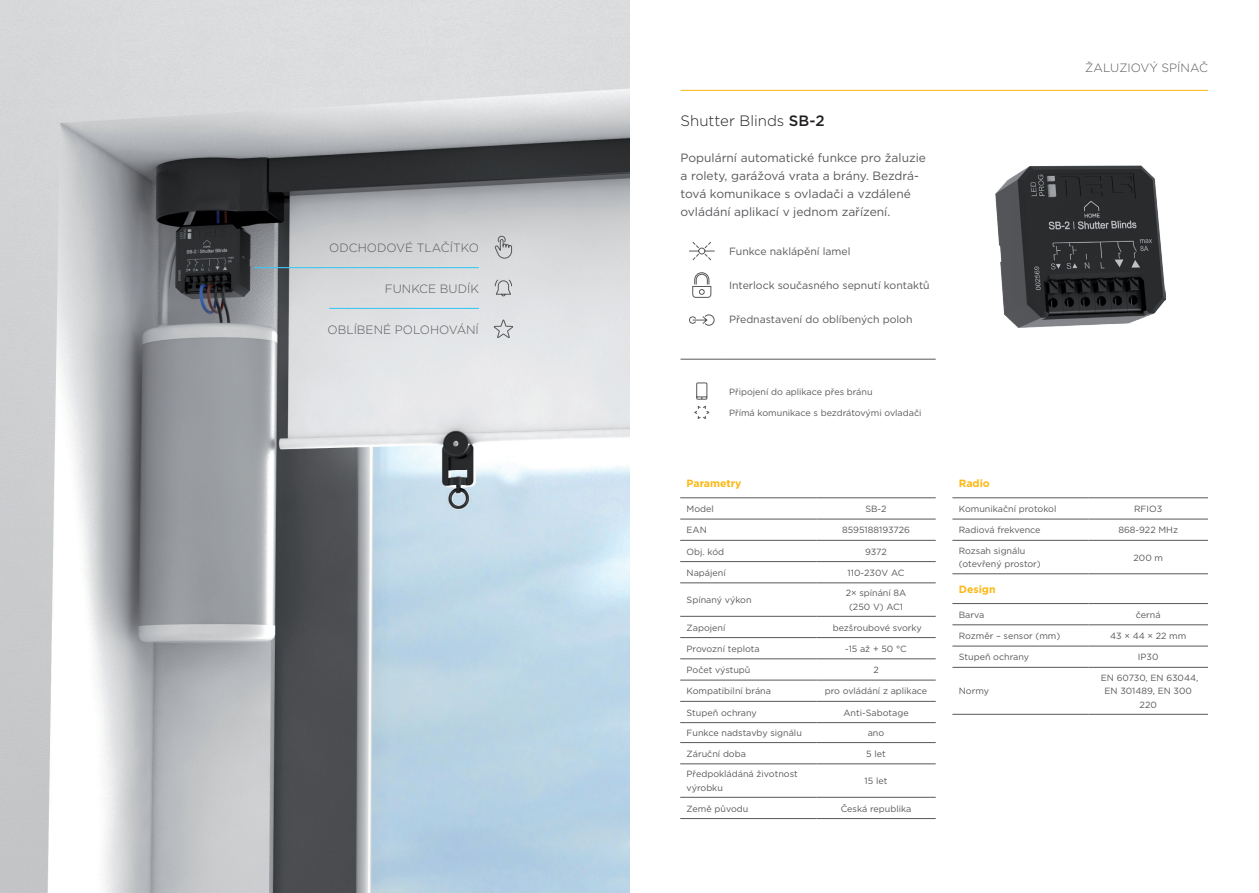
<style>
.page{position:relative;width:1259px;height:893px;background:#fff}
.page>*{position:absolute;margin:0;border:0;box-sizing:border-box;transform-origin:0 0}
.t1{font:300 15px "Gotham";color:#231f20}
.t2{font:12px/18px "Gotham";color:#57585a}
.t3{font:300 12px "Gotham";color:#57585a}
.t4{font:10.5px "Gotham";color:#57585a}
.t5{font:700 10.5px "Gotham";color:#fcb814}
.t6{font:9px/13.5px "Gotham";color:#57585a;text-align:center}
.s1{font-weight:500}
</style>
<div class="page">
<img style="left:0;top:0;width:629px;height:893px">
<hr style="left:680px;top:90px;width:528px;height:1px;background:#fcb814">
<img style="left:995px;top:166px;width:170px;height:161px">
<hr style="left:254px;top:267px;width:225px;height:1px;background:#40c7f4">
<hr style="left:329px;top:308px;width:150px;height:1px;background:#40c7f4">
<svg style="left:494px;top:279px;width:18px;height:18px"></svg>
<svg style="left:494px;top:236px;width:18px;height:23px"></svg>
<svg style="left:493px;top:319px;width:20px;height:23px"></svg>
<hr style="left:680px;top:497px;width:136px;height:1px;background:#57585a">
<hr style="left:816px;top:497px;width:119px;height:1px;background:#57585a">
<hr style="left:680px;top:519px;width:136px;height:1px;background:#57585a">
<hr style="left:816px;top:519px;width:119px;height:1px;background:#57585a">
<hr style="left:680px;top:540px;width:136px;height:1px;background:#57585a">
<hr style="left:816px;top:540px;width:119px;height:1px;background:#57585a">
<hr style="left:680px;top:561px;width:136px;height:1px;background:#57585a">
<hr style="left:816px;top:561px;width:119px;height:1px;background:#57585a">
<hr style="left:680px;top:582px;width:136px;height:1px;background:#57585a">
<hr style="left:816px;top:582px;width:119px;height:1px;background:#57585a">
<hr style="left:680px;top:616px;width:136px;height:1px;background:#57585a">
<hr style="left:816px;top:616px;width:119px;height:1px;background:#57585a">
<hr style="left:680px;top:637px;width:136px;height:1px;background:#57585a">
<hr style="left:816px;top:637px;width:119px;height:1px;background:#57585a">
<hr style="left:680px;top:658px;width:136px;height:1px;background:#57585a">
<hr style="left:816px;top:658px;width:119px;height:1px;background:#57585a">
<hr style="left:680px;top:680px;width:136px;height:1px;background:#57585a">
<hr style="left:816px;top:680px;width:119px;height:1px;background:#57585a">
<hr style="left:680px;top:701px;width:136px;height:1px;background:#57585a">
<hr style="left:816px;top:701px;width:119px;height:1px;background:#57585a">
<hr style="left:680px;top:722px;width:136px;height:1px;background:#57585a">
<hr style="left:816px;top:722px;width:119px;height:1px;background:#57585a">
<hr style="left:680px;top:742px;width:136px;height:1px;background:#57585a">
<hr style="left:816px;top:742px;width:119px;height:1px;background:#57585a">
<hr style="left:680px;top:763px;width:136px;height:1px;background:#57585a">
<hr style="left:816px;top:763px;width:119px;height:1px;background:#57585a">
<hr style="left:680px;top:797px;width:136px;height:1px;background:#57585a">
<hr style="left:816px;top:797px;width:119px;height:1px;background:#57585a">
<hr style="left:680px;top:818px;width:136px;height:1px;background:#57585a">
<hr style="left:816px;top:818px;width:119px;height:1px;background:#57585a">
<hr style="left:952px;top:497px;width:136px;height:1px;background:#57585a">
<hr style="left:1088px;top:497px;width:120px;height:1px;background:#57585a">
<hr style="left:952px;top:519px;width:136px;height:1px;background:#57585a">
<hr style="left:1088px;top:519px;width:120px;height:1px;background:#57585a">
<hr style="left:952px;top:540px;width:136px;height:1px;background:#57585a">
<hr style="left:1088px;top:540px;width:120px;height:1px;background:#57585a">
<hr style="left:952px;top:573px;width:136px;height:1px;background:#57585a">
<hr style="left:1088px;top:573px;width:120px;height:1px;background:#57585a">
<hr style="left:952px;top:603px;width:136px;height:1px;background:#57585a">
<hr style="left:1088px;top:603px;width:120px;height:1px;background:#57585a">
<hr style="left:952px;top:624px;width:136px;height:1px;background:#57585a">
<hr style="left:1088px;top:624px;width:120px;height:1px;background:#57585a">
<hr style="left:952px;top:646px;width:136px;height:1px;background:#57585a">
<hr style="left:1088px;top:646px;width:120px;height:1px;background:#57585a">
<hr style="left:952px;top:667px;width:136px;height:1px;background:#57585a">
<hr style="left:1088px;top:667px;width:120px;height:1px;background:#57585a">
<hr style="left:952px;top:714px;width:136px;height:1px;background:#57585a">
<hr style="left:1088px;top:714px;width:120px;height:1px;background:#57585a">
<svg style="left:689px;top:242px;width:26px;height:19px"></svg>
<svg style="left:692px;top:272px;width:19px;height:26px"></svg>
<svg style="left:689px;top:314px;width:26px;height:12px"></svg>
<hr style="left:680px;top:359px;width:43px;height:1px;background:#57585a">
<hr style="left:723px;top:359px;width:212px;height:1px;background:#57585a">
<svg style="left:694px;top:382px;width:16px;height:37px"></svg>
<h2 class="t3" style="left:329px;top:240px;width:151px">ODCHODOVÉ TLAČÍTKO</h2>
<h2 class="t3" style="left:385px;top:281px;width:96px">FUNKCE BUDÍK</h2>
<h2 class="t3" style="left:327px;top:322px;width:153px">OBLÍBENÉ POLOHOVÁNÍ</h2>
<h1 class="t1" style="left:680px;top:111px;width:146px">Shutter Blinds <span class="s1">SB-2</span></h1>
<h2 class="t2" style="left:680px;top:149px;width:247px">Populární automatické funkce pro žaluzie a rolety, garážová vrata a brány. Bezdrá&shy;tová komunikace s ovladači a vzdálené ovládání aplikací v jednom zařízení.</h2>
<p class="t4" style="left:729px;top:245px;width:123px">Funkce naklápění lamel</p>
<p class="t4" style="left:729px;top:279px;width:202px">Interlock současného sepnutí kontaktů</p>
<p class="t4" style="left:729px;top:313px;width:185px">Přednastavení do oblíbených poloh</p>
<p class="t6" style="left:729px;top:385px;width:145px">Připojení do aplikace přes bránu</p>
<p class="t6" style="left:729px;top:406px;width:194px">Přímá komunikace s bezdrátovými ovladači</p>
<p class="t5" style="left:686px;top:476px;width:56px">Parametry</p>
<p class="t6" style="left:686px;top:502px;width:29px">Model</p>
<p class="t6" style="left:865px;top:502px;width:23px">SB-2</p>
<p class="t6" style="left:686px;top:523px;width:22px">EAN</p>
<p class="t6" style="left:842px;top:523px;width:69px">8595188193726</p>
<p class="t6" style="left:686px;top:544px;width:39px">Obj. kód</p>
<p class="t6" style="left:865px;top:544px;width:23px">9372</p>
<p class="t6" style="left:686px;top:566px;width:41px">Napájení</p>
<p class="t6" style="left:847px;top:566px;width:58px">110-230V AC</p>
<p class="t6" style="left:686px;top:593px;width:67px">Spínaný výkon</p>
<p class="t6" style="left:845px;top:586px;width:62px">2× spínání 8A (250 V) AC1</p>
<p class="t6" style="left:686px;top:620px;width:40px">Zapojení</p>
<p class="t6" style="left:833px;top:620px;width:91px">bezšroubové svorky</p>
<p class="t6" style="left:686px;top:642px;width:75px">Provozní teplota</p>
<p class="t6" style="left:845px;top:642px;width:63px">-15 až + 50 °C</p>
<p class="t6" style="left:686px;top:663px;width:65px">Počet výstupů</p>
<p class="t6" style="left:873px;top:663px;width:7px">2</p>
<p class="t6" style="left:686px;top:684px;width:86px">Kompatibilní brána</p>
<p class="t6" style="left:825px;top:684px;width:104px">pro ovládání z aplikace</p>
<p class="t6" style="left:686px;top:705px;width:72px">Stupeň ochrany</p>
<p class="t6" style="left:843px;top:705px;width:67px">Anti-Sabotage</p>
<p class="t6" style="left:686px;top:726px;width:117px">Funkce nadstavby signálu</p>
<p class="t6" style="left:867px;top:726px;width:18px">ano</p>
<p class="t6" style="left:686px;top:747px;width:61px">Záruční doba</p>
<p class="t6" style="left:866px;top:747px;width:21px">5 let</p>
<p class="t6" style="left:686px;top:767px;width:113px;text-align:left">Předpokládáná životnost výrobku</p>
<p class="t6" style="left:864px;top:774px;width:24px">15 let</p>
<p class="t6" style="left:686px;top:801px;width:63px">Země původu</p>
<p class="t6" style="left:840px;top:801px;width:72px">Česká republika</p>
<h2 class="t3" style="left:1085px;top:60px;width:124px">ŽALUZIOVÝ SPÍNAČ</h2>
<p class="t5" style="left:959px;top:476px;width:33px">Radio</p>
<p class="t6" style="left:959px;top:502px;width:99px">Komunikační protokol</p>
<p class="t6" style="left:1134px;top:502px;width:30px">RFIO3</p>
<p class="t6" style="left:959px;top:523px;width:83px">Radiová frekvence</p>
<p class="t6" style="left:1118px;top:523px;width:61px">868-922 MHz</p>
<p class="t6" style="left:959px;top:544px;width:84px;text-align:left">Rozsah signálu (otevřený prostor)</p>
<p class="t6" style="left:1133px;top:550px;width:31px">200 m</p>
<p class="t5" style="left:959px;top:582px;width:38px">Design</p>
<p class="t6" style="left:959px;top:608px;width:27px">Barva</p>
<p class="t6" style="left:1136px;top:608px;width:26px">černá</p>
<p class="t6" style="left:959px;top:629px;width:103px">Rozměr – sensor (mm)</p>
<p class="t6" style="left:1110px;top:629px;width:78px">43 × 44 × 22 mm</p>
<p class="t6" style="left:959px;top:650px;width:72px">Stupeň ochrany</p>
<p class="t6" style="left:1138px;top:650px;width:22px">IP30</p>
<p class="t6" style="left:959px;top:684px;width:32px">Normy</p>
<p class="t6" style="left:1100px;top:671px;width:99px">EN 60730, EN 63044,<br>EN 301489, EN 300<br>220</p>
</div>
